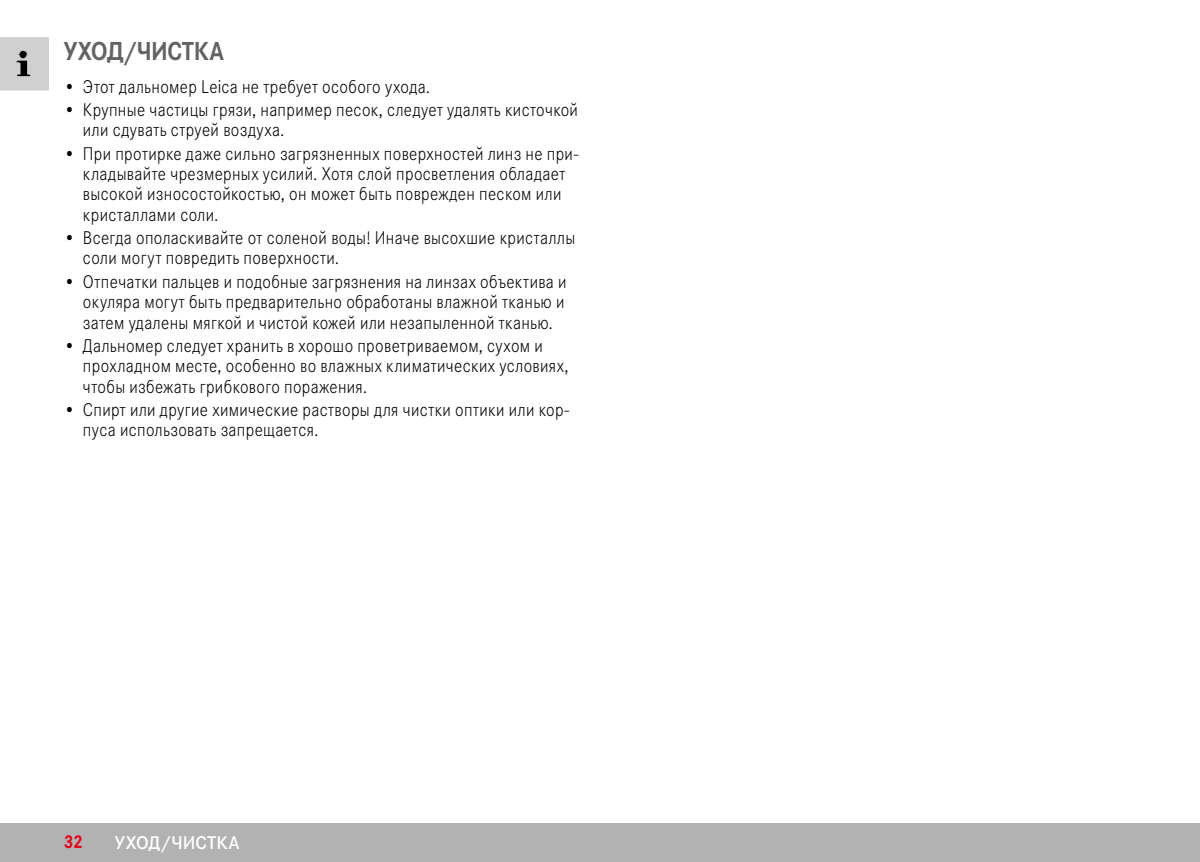
<style>
.page{position:relative;width:1200px;height:862px;background:#fff}
.page>*{position:absolute;margin:0;border:0;box-sizing:border-box;transform-origin:0 0}
.Heading____Chapter{font:700 27px "Corporate S";letter-spacing:-.015em;color:#646363;scale:.9 1}
.t1{font:300 19.12px/20.2px "Corporate S";letter-spacing:.02em;color:#000;scale:.9 1}
.t2{font:600 19.12px "Corporate S";color:#fff}
.t3{font:700 19.12px "Corporate S";color:#e3051b;scale:.9 1}
</style>
<div class="page">
<svg style="left:0;top:37px;width:49px;height:53px"></svg>
<div style="left:10px;top:38px;width:27px;height:50px;background:#d0d0d0"></div>
<img style="left:16px;top:50px;width:15px;height:27px">
<div style="left:0;top:823px;width:1199px;height:38px;background:#b3b2b2"></div>
<p class="Heading____Chapter" style="left:64px;top:29px;width:179px">УХОД/ЧИСТКА</p>
<p class="t1" style="left:64px;top:75px;width:408px">• Этот дальномер Leica не требует особого ухода.</p>
<p class="t1" style="left:83px;top:98px;width:551px;text-indent:-19px">• Крупные частицы грязи, например песок, следует удалять кисточкой или сдувать струей воздуха.</p>
<p class="t1" style="left:83px;top:142px;width:552px;text-indent:-19px">• При протирке даже сильно загрязненных поверхностей линз не при&shy;кладывайте чрезмерных усилий. Хотя слой просветления обладает высокой износостойкостью, он может быть поврежден песком или кристаллами соли.</p>
<p class="t1" style="left:83px;top:226px;width:548px;text-indent:-19px">• Всегда ополаскивайте от соленой воды! Иначе высохшие кристаллы соли могут повредить поверхности.</p>
<p class="t1" style="left:83px;top:270px;width:539px;text-align:justify;text-indent:-19px">• Отпечатки пальцев и подобные загрязнения на линзах объектива и окуляра могут быть предварительно обработаны влажной тканью и затем удалены мягкой и чистой кожей или незапыленной тканью.</p>
<p class="t1" style="left:83px;top:334px;width:541px;text-indent:-19px">• Дальномер следует хранить в хорошо проветриваемом, сухом и прохладном месте, особенно во влажных климатических условиях, чтобы избежать грибкового поражения.</p>
<p class="t1" style="left:83px;top:398px;width:541px;text-indent:-19px">• Спирт или другие химические растворы для чистки оптики или кор&shy;пуса использовать запрещается.</p>
<p class="t3" style="left:64px;top:826px;width:23px">32</p>
<p class="t2" style="left:115px;top:827px;width:126px">УХОД/ЧИСТКА</p>
</div>
